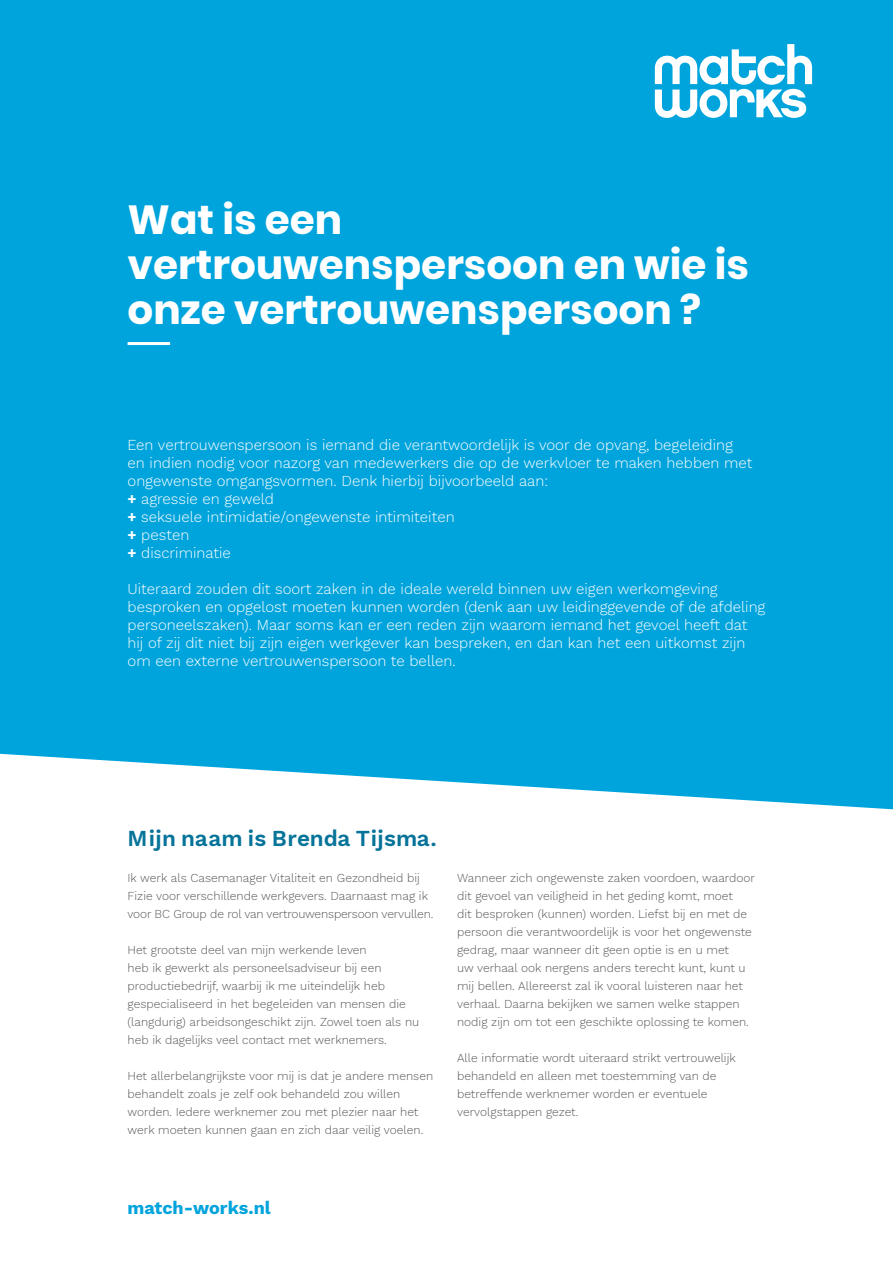
<style>
.page{position:relative;width:893px;height:1263px;background:#fff}
.page>*{position:absolute;margin:0;border:0;box-sizing:border-box;transform-origin:0 0}
.t1{font:700 40.5px/45px "Poppins";color:#fff}
.t2{font:22.5px "Work Sans";letter-spacing:.015em;color:#067399}
.t3{font:18px "Work Sans";color:#00a4dc}
.P_Paragraaf{font:300 15px/18px "Work Sans";color:#fff}
.P_Paragraaf-2{font:300 12px/18px "Work Sans";color:#575756}
.s1{font-weight:400}
</style>
<div class="page">
<div style="left:0;top:0;width:893px;height:809px;background:#00a4dc"></div>
<hr style="left:128px;top:342px;width:42px;height:3px;background:#fff">
<svg style="left:655px;top:44px;width:157px;height:74px"></svg>
<h1 class="t1" style="left:128px;top:198px;width:623px">Wat is een vertrouwenspersoon en wie is onze vertrouwenspersoon ?</h1>
<p class="P_Paragraaf" style="left:128px;top:435px;width:626px">Een vertrouwenspersoon is iemand die verantwoordelijk is voor de opvang, begeleiding en indien nodig voor nazorg van medewerkers die op de werkvloer te maken hebben met ongewenste omgangsvormen. Denk hierbij bijvoorbeeld aan:</p>
<p class="P_Paragraaf" style="left:128px;top:489px;width:148px"><span class="s1">+</span> agressie en geweld</p>
<p class="P_Paragraaf" style="left:128px;top:507px;width:329px"><span class="s1">+</span> seksuele intimidatie/ongewenste intimiteiten</p>
<p class="P_Paragraaf" style="left:128px;top:525px;width:63px"><span class="s1">+</span> pesten</p>
<p class="P_Paragraaf" style="left:128px;top:543px;width:105px"><span class="s1">+</span> discriminatie</p>
<p class="P_Paragraaf" style="left:128px;top:579px;width:639px">Uiteraard zouden dit soort zaken in de ideale wereld binnen uw eigen werkomgeving besproken en opgelost moeten kunnen worden (denk aan uw leidinggevende of de afdeling personeelszaken). Maar soms kan er een reden zijn waarom iemand het gevoel heeft dat hij of zij dit niet bij zijn eigen werkgever kan bespreken, en dan kan het een uitkomst zijn om een externe vertrouwenspersoon te bellen.</p>
<h2 class="t2" style="left:128px;top:821px;width:311px">Mijn naam is Brenda Tijsma.</h2>
<p class="P_Paragraaf-2" style="left:128px;top:868px;width:307px">Ik werk als Casemanager Vitaliteit en Gezondheid bij<br>Fizie voor verschillende werkgevers. Daarnaast mag ik voor BC Group de rol van vertrouwenspersoon vervullen.</p>
<p class="P_Paragraaf-2" style="left:128px;top:940px;width:293px">Het grootste deel van mijn werkende leven<br>heb ik gewerkt als personeelsadviseur bij een productiebedrijf, waarbij ik me uiteindelijk heb gespecialiseerd in het begeleiden van mensen die (langdurig) arbeidsongeschikt zijn. Zowel toen als nu heb ik dagelijks veel contact met werknemers.</p>
<p class="P_Paragraaf-2" style="left:128px;top:1066px;width:307px">Het allerbelangrijkste voor mij is dat je andere mensen behandelt zoals je zelf ook behandeld zou willen worden. Iedere werknemer zou met plezier naar het werk moeten kunnen gaan en zich daar veilig voelen.</p>
<p class="P_Paragraaf-2" style="left:457px;top:868px;width:299px">Wanneer zich ongewenste zaken voordoen, waardoor dit gevoel van veiligheid in het geding komt, moet<br>dit besproken (kunnen) worden. Liefst bij en met de persoon die verantwoordelijk is voor het ongewenste gedrag, maar wanneer dit geen optie is en u met<br>uw verhaal ook nergens anders terecht kunt, kunt u mij bellen. Allereerst zal ik vooral luisteren naar het verhaal. Daarna bekijken we samen welke stappen nodig zijn om tot een geschikte oplossing te komen.</p>
<p class="P_Paragraaf-2" style="left:457px;top:1048px;width:280px">Alle informatie wordt uiteraard strikt vertrouwelijk behandeld en alleen met toestemming van de betreffende werknemer worden er eventuele vervolgstappen gezet.</p>
<p class="t3" style="left:128px;top:1194px;width:145px">match-works.nl</p>
</div>
